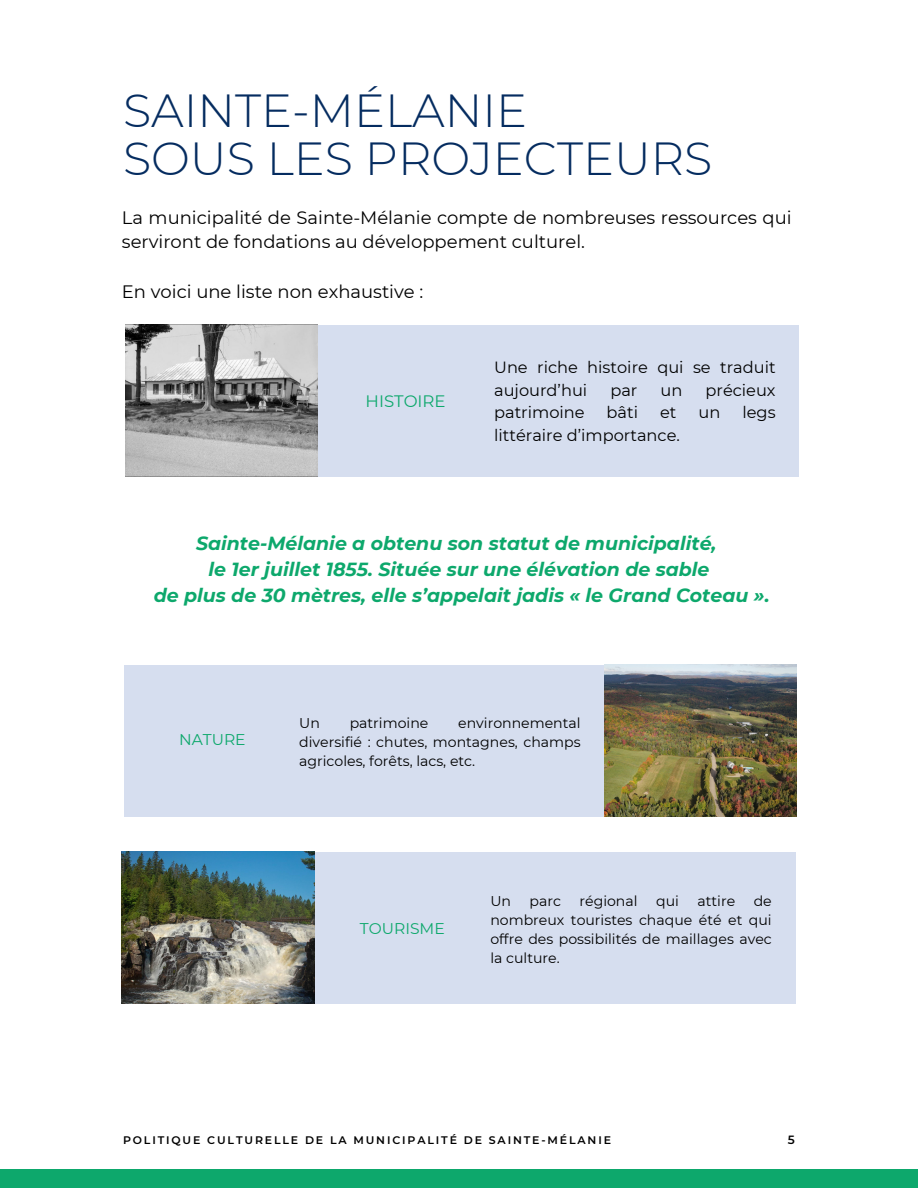
<style>
.page{position:relative;width:918px;height:1188px;background:#fff}
.page>*{position:absolute;margin:0;border:0;box-sizing:border-box;transform-origin:0 0}
.t1{font:300 46.35px "Montserrat";color:#052c60}
.t2{font:italic 700 18.9px "Montserrat";color:#0da86c}
.t3{font:18px/24.8px "Montserrat";color:#000}
.t4{font:16.5px "Montserrat";color:#0da86c}
.t5{font:16.2px/22.5px "Montserrat";color:#000}
.t6{font:15.45px "Montserrat";color:#0da86c}
.t7{font:14.1px/19.2px "Montserrat";color:#000;text-align:justify}
.t8{font:600 12px "Montserrat";color:#000}
.t9{font:600 10.95px "Montserrat";letter-spacing:.17em;color:#000}
</style>
<div class="page">
<div style="left:0;top:1170px;width:918px;height:18px;background:#0da86c"></div>
<div style="left:127px;top:325px;width:672px;height:152px;background:#d6deef"></div>
<img style="left:125px;top:325px;width:193px;height:152px">
<div style="left:124px;top:852px;width:672px;height:151px;background:#d6deef"></div>
<img style="left:122px;top:852px;width:192px;height:151px">
<div style="left:124px;top:665px;width:672px;height:151px;background:#d6deef"></div>
<img style="left:604px;top:665px;width:192px;height:151px">
<p class="t1" style="left:123px;top:82px;width:406px">SAINTE-MÉLANIE</p>
<p class="t1" style="left:123px;top:131px;width:591px">SOUS LES PROJECTEURS</p>
<p class="t3" style="left:122px;top:205px;width:671px">La municipalité de Sainte-Mélanie compte de nombreuses ressources qui serviront de fondations au développement culturel.</p>
<p class="t3" style="left:122px;top:279px;width:303px">En voici une liste non exhaustive :</p>
<p class="t4" style="left:366px;top:391px;width:82px">HISTOIRE</p>
<p class="t5" style="left:494px;top:356px;width:283px">Une riche histoire qui se traduit aujourd’hui</p>
<p class="t5" style="left:610px;top:379px;width:29px">par</p>
<p class="t5" style="left:661px;top:379px;width:23px">un</p>
<p class="t5" style="left:706px;top:379px;width:72px">précieux</p>
<p class="t5" style="left:494px;top:401px;width:92px">patrimoine</p>
<p class="t5" style="left:607px;top:401px;width:33px">bâti</p>
<p class="t5" style="left:660px;top:401px;width:18px">et</p>
<p class="t5" style="left:699px;top:401px;width:23px">un</p>
<p class="t5" style="left:742px;top:401px;width:35px">legs</p>
<p class="t5" style="left:494px;top:424px;width:187px">littéraire d’importance.</p>
<p class="t2" style="left:196px;top:532px;width:522px">Sainte-Mélanie a obtenu son statut de municipalité,</p>
<p class="t2" style="left:208px;top:557px;width:503px">le 1er juillet 1855. Située sur une élévation de sable</p>
<p class="t2" style="left:154px;top:583px;width:617px">de plus de 30 mètres, elle s’appelait jadis « le Grand Coteau ».</p>
<p class="t6" style="left:179px;top:730px;width:68px">NATURE</p>
<p class="t7" style="left:299px;top:714px;width:283px;text-indent:159px">environnemental diversifié : chutes, montagnes, champs agricoles, forêts, lacs, etc.</p>
<p class="t7" style="left:299px;top:714px;width:22px">Un</p>
<p class="t7" style="left:350px;top:714px;width:80px">patrimoine</p>
<p class="t6" style="left:360px;top:919px;width:86px">TOURISME</p>
<p class="t7" style="left:490px;top:891px;width:283px;text-indent:263px">de nombreux touristes chaque été et qui offre des possibilités de maillages avec la culture.</p>
<p class="t7" style="left:490px;top:891px;width:22px">Un</p>
<p class="t7" style="left:530px;top:891px;width:33px">parc</p>
<p class="t7" style="left:580px;top:891px;width:60px">régional</p>
<p class="t7" style="left:656px;top:891px;width:24px">qui</p>
<p class="t7" style="left:697px;top:891px;width:39px">attire</p>
<p class="t9" style="left:123px;top:1133px;width:490px">POLITIQUE CULTURELLE DE LA MUNICIPALITÉ DE SAINTE-MÉLANIE</p>
<p class="t8" style="left:788px;top:1132px;width:8px">5</p>
</div>
